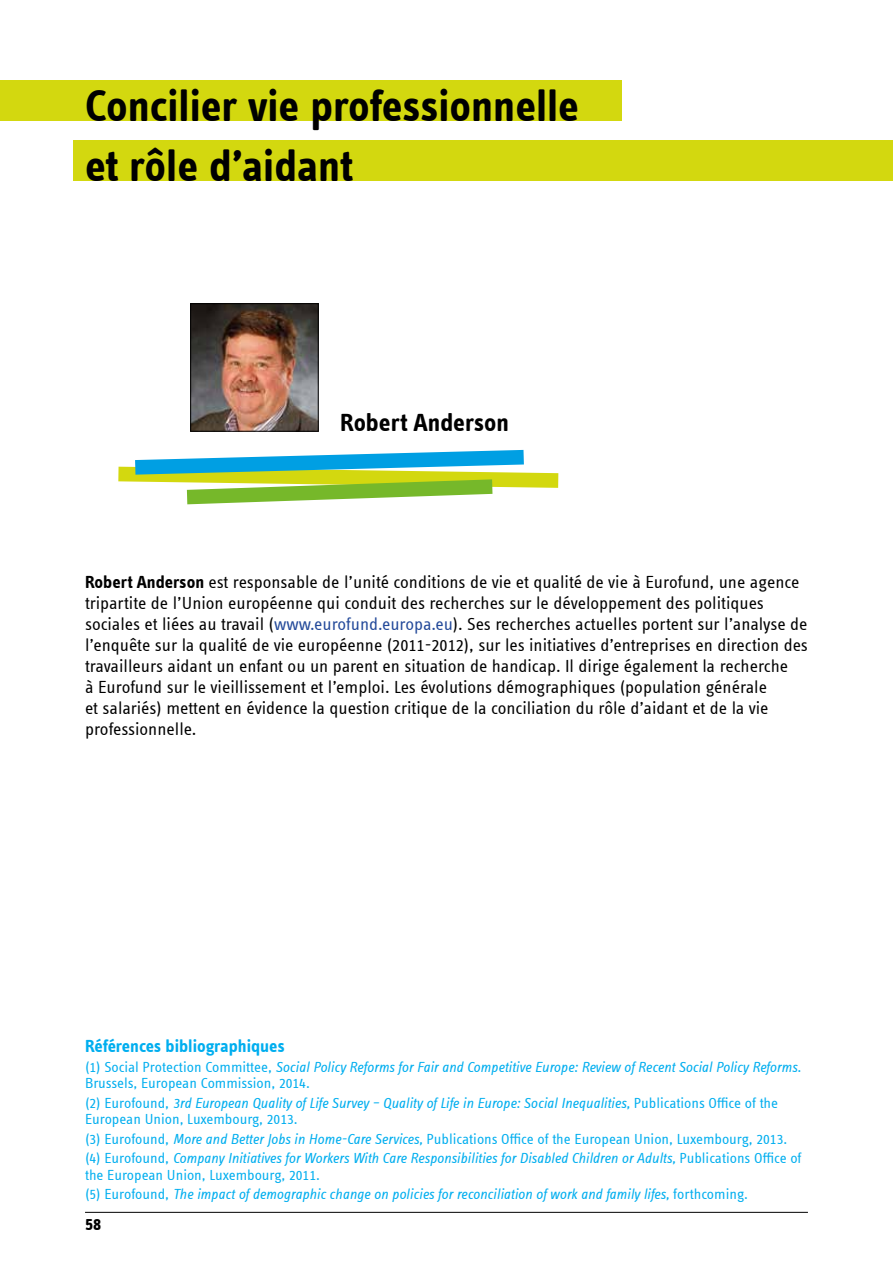
<style>
.page{position:relative;width:893px;height:1263px;background:#fff}
.page>*{position:absolute;margin:0;border:0;box-sizing:border-box;transform-origin:0 0}
.t1{font:700 45px/60px "Info Text Offc";color:#000}
.t2{font:700 25.5px "Info Text Offc";color:#000}
.t3{font:18px/21px "Info Text Offc";color:#000}
.t4{font:700 18px "Info Text Offc";color:#00aeef}
.t5{font:700 18px "Info Text Offc";color:#000}
.t6{font:italic 15px/16.5px "Info Text Offc";color:#00aeef}
.s1{font-weight:700}
.s2{color:#244a9a}
.s3{font-style:normal}
</style>
<div class="page">
<div style="left:0;top:81px;width:622px;height:40px;background:#d3d80f"></div>
<div style="left:73px;top:141px;width:820px;height:40px;background:#d3d80f"></div>
<svg style="left:118px;top:450px;width:440px;height:54px"></svg>
<img style="left:192px;top:305px;width:125px;height:125px">
<div style="left:190px;top:303px;width:129px;height:129px;border:1px solid #000"></div>
<hr style="left:85px;top:1212px;width:723px;height:1px;background:#000">
<h1 class="t1" style="left:85px;top:76px;width:495px">Concilier vie professionnelle et rôle d’aidant</h1>
<h2 class="t2" style="left:340px;top:408px;width:170px">Robert Anderson</h2>
<p class="t3" style="left:85px;top:572px;width:724px"><span class="s1">Robert Anderson</span> est responsable de l’unité conditions de vie et qualité de vie à Eurofund, une agence tripartite de l’Union européenne qui conduit des recherches sur le développement des politiques sociales et liées au travail (<span class="s2">www.eurofund.europa.eu</span>). Ses recherches actuelles portent sur l’analyse de l’enquête sur la qualité de vie européenne (2011-2012), sur les initiatives d’entreprises en direction des travailleurs aidant un enfant ou un parent en situation de handicap. Il dirige également la recherche<br>à Eurofund sur le vieillissement et l’emploi. Les évolutions démographiques (population générale<br>et salariés) mettent en évidence la question critique de la conciliation du rôle d’aidant et de la vie professionnelle.</p>
<p class="t4" style="left:85px;top:1036px;width:201px">Références bibliographiques</p>
<p class="t6" style="left:85px;top:1058px;width:717px"><span class="s3">(1) Social Protection Committee,</span> Social Policy Reforms for Fair and Competitive Europe: Review of Recent Social Policy Reforms.<br><span class="s3">Brussels, European Commission, 2014.</span></p>
<p class="t6" style="left:85px;top:1094px;width:695px"><span class="s3">(2) Eurofound,</span> 3rd European Quality of Life Survey – Quality of Life in Europe: Social Inequalities, <span class="s3">Publications Office of the<br>European Union, Luxembourg, 2013.</span></p>
<p class="t6" style="left:85px;top:1129px;width:718px;line-height:19.5px"><span class="s3">(3) Eurofound,</span> More and Better Jobs in Home-Care Services, <span class="s3">Publications Office of the European Union, Luxembourg, 2013. (4) Eurofound,</span> Company Initiatives for Workers With Care Responsibilities for Disabled Children or Adults, <span class="s3">Publications Office of</span></p>
<p class="t6" style="left:85px;top:1165px;width:664px;line-height:19.5px"><span class="s3">the European Union, Luxembourg, 2011.<br>(5) Eurofound,</span> The impact of demographic change on policies for reconciliation of work and family lifes, <span class="s3">forthcoming.</span></p>
<p class="t5" style="left:85px;top:1213px;width:18px">58</p>
</div>
